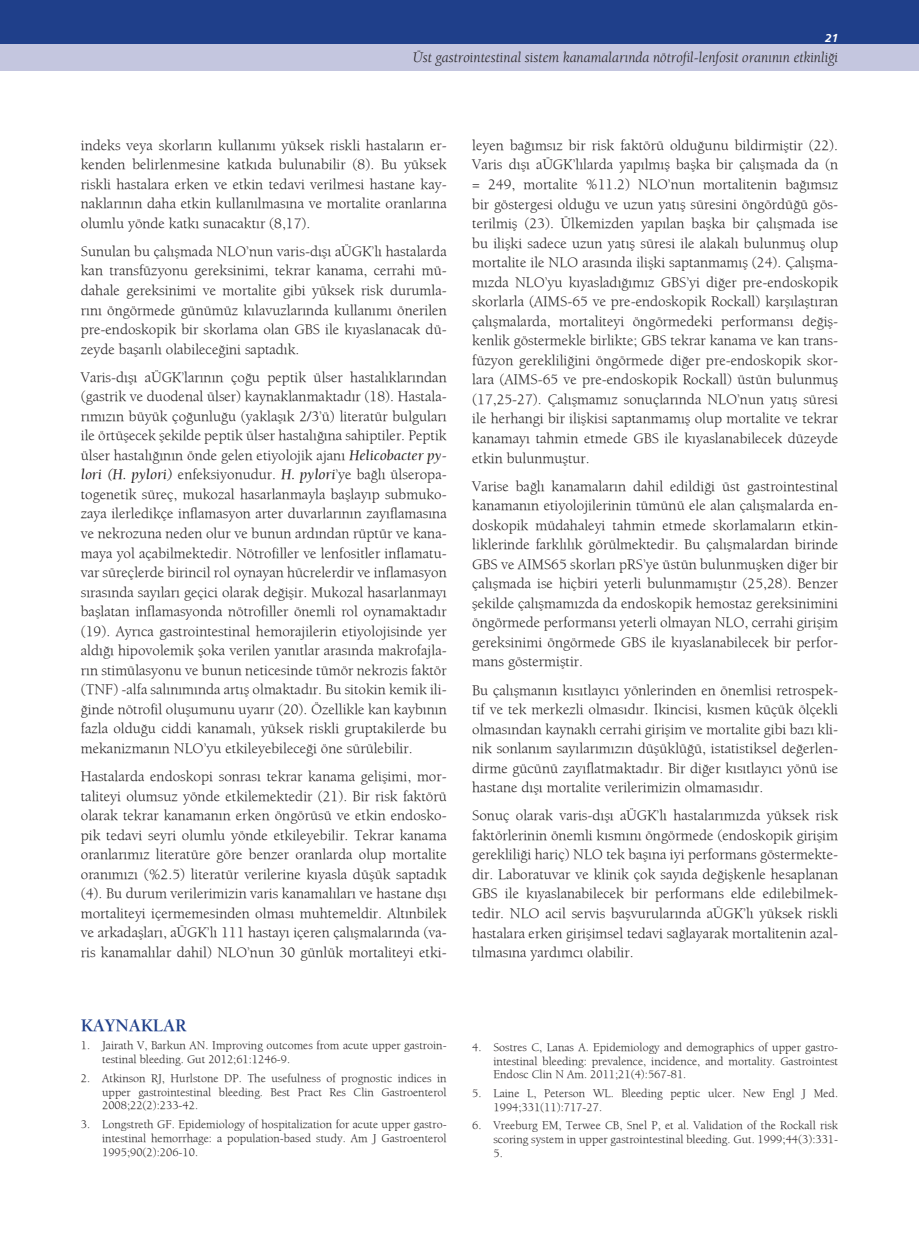
<style>
.page{position:relative;width:919px;height:1238px;background:#fff}
.page>*{position:absolute;margin:0;border:0;box-sizing:border-box;transform-origin:0 0}
.t1{font:700 18px "Berkeley";color:#1f3f8a}
.t2{font:300 15px/19.5px "Berkeley";color:#231f20;text-align:justify}
.t3{font:italic 300 15px "Berkeley";color:#231f20}
.t4{font:300 12px/14px "Berkeley";color:#231f20;text-align:justify}
.t5{font:italic 700 12px "Fruga Sans";color:#fff}
.s1{font-weight:400;font-style:italic}
</style>
<div class="page">
<div style="left:0;top:0;width:918px;height:45px;background:#1f3f8a"></div>
<div style="left:0;top:44px;width:918px;height:27px;background:#c4c6df"></div>
<p class="t5" style="left:825px;top:31px;width:14px">21</p>
<p class="t3" style="left:412px;top:49px;width:427px">Üst gastrointestinal sistem kanamalarında nötrofil-lenfosit oranının etkinliği</p>
<p class="t2" style="left:81px;top:135px;width:367px">indeks veya skorların kullanımı yüksek riskli hastaların er&shy;kenden belirlenmesine katkıda bulunabilir (8). Bu yüksek riskli hastalara erken ve etkin tedavi verilmesi hastane kay&shy;naklarının daha etkin kullanılmasına ve mortalite oranlarına olumlu yönde katkı sunacaktır (8,17).</p>
<p class="t2" style="left:81px;top:241px;width:367px">Sunulan bu çalışmada NLO’nun varis-dışı aÜGK’lı hastalarda kan transfüzyonu gereksinimi, tekrar kanama, cerrahi mü&shy;dahale gereksinimi ve mortalite gibi yüksek risk durumla&shy;rını öngörmede günümüz kılavuzlarında kullanımı önerilen pre-endoskopik bir skorlama olan GBS ile kıyaslanacak dü&shy;zeyde başarılı olabileceğini saptadık.</p>
<p class="t2" style="left:81px;top:367px;width:367px">Varis-dışı aÜGK’larının çoğu peptik ülser hastalıklarından (gastrik ve duodenal ülser) kaynaklanmaktadır (18). Hastala&shy;rımızın büyük çoğunluğu (yaklaşık 2/3’ü) literatür bulguları ile örtüşecek şekilde peptik ülser hastalığına sahiptiler. Peptik ülser hastalığının önde gelen etiyolojik ajanı <span class="s1">Helicobacter py&shy;lori (H. pylori)</span> enfeksiyonudur. <span class="s1">H. pylori</span>’ye bağlı ülseropa&shy;togenetik süreç, mukozal hasarlanmayla başlayıp submuko&shy;zaya ilerledikçe inflamasyon arter duvarlarının zayıflamasına ve nekrozuna neden olur ve bunun ardından rüptür ve kana&shy;maya yol açabilmektedir. Nötrofiller ve lenfositler inflamatu&shy;var süreçlerde birincil rol oynayan hücrelerdir ve inflamasyon sırasında sayıları geçici olarak değişir. Mukozal hasarlanmayı başlatan inflamasyonda nötrofiller önemli rol oynamaktadır (19). Ayrıca gastrointestinal hemorajilerin etiyolojisinde yer aldığı hipovolemik şoka verilen yanıtlar arasında makrofajla&shy;rın stimülasyonu ve bunun neticesinde tümör nekrozis faktör (TNF) -alfa salınımında artış olmaktadır. Bu sitokin kemik ili&shy;ğinde nötrofil oluşumunu uyarır (20). Özellikle kan kaybının fazla olduğu ciddi kanamalı, yüksek riskli gruptakilerde bu mekanizmanın NLO’yu etkileyebileceği öne sürülebilir.</p>
<p class="t2" style="left:81px;top:766px;width:367px">Hastalarda endoskopi sonrası tekrar kanama gelişimi, mor&shy;taliteyi olumsuz yönde etkilemektedir (21). Bir risk faktörü olarak tekrar kanamanın erken öngörüsü ve etkin endosko&shy;pik tedavi seyri olumlu yönde etkileyebilir. Tekrar kanama oranlarımız literatüre göre benzer oranlarda olup mortalite oranımızı (%2.5) literatür verilerine kıyasla düşük saptadık (4). Bu durum verilerimizin varis kanamalıları ve hastane dışı mortaliteyi içermemesinden olması muhtemeldir. Altınbilek ve arkadaşları, aÜGK’lı 111 hastayı içeren çalışmalarında (va&shy;ris kanamalılar dahil) NLO’nun 30 günlük mortaliteyi etki-</p>
<p class="t1" style="left:81px;top:1014px;width:107px">KAYNAKLAR</p>
<p class="t4" style="left:102px;top:1038px;width:346px;text-indent:-21px">1. Jairath V, Barkun AN. Improving outcomes from acute upper gastroin&shy;testinal bleeding. Gut 2012;61:1246-9.</p>
<p class="t4" style="left:102px;top:1070px;width:346px;text-indent:-21px">2. Atkinson RJ, Hurlstone DP. The usefulness of prognostic indices in upper gastrointestinal bleeding. Best Pract Res Clin Gastroenterol 2008;22(2):233-42.</p>
<p class="t4" style="left:102px;top:1116px;width:346px;text-indent:-21px">3. Longstreth GF. Epidemiology of hospitalization for acute upper gastro&shy;intestinal hemorrhage: a population-based study. Am J Gastroenterol 1995;90(2):206-10.</p>
<p class="t2" style="left:472px;top:135px;width:367px">leyen bağımsız bir risk faktörü olduğunu bildirmiştir (22).<br>Varis dışı aÜGK’lılarda yapılmış başka bir çalışmada da (n = 249, mortalite %11.2) NLO’nun mortalitenin bağımsız bir göstergesi olduğu ve uzun yatış süresini öngördüğü gös&shy;terilmiş (23). Ülkemizden yapılan başka bir çalışmada ise bu ilişki sadece uzun yatış süresi ile alakalı bulunmuş olup mortalite ile NLO arasında ilişki saptanmamış (24). Çalışma&shy;mızda NLO’yu kıyasladığımız GBS’yi diğer pre-endoskopik skorlarla (AIMS-65 ve pre-endoskopik Rockall) karşılaştıran çalışmalarda, mortaliteyi öngörmedeki performansı değiş&shy;kenlik göstermekle birlikte; GBS tekrar kanama ve kan trans&shy;füzyon gerekliliğini öngörmede diğer pre-endoskopik skor&shy;lara (AIMS-65 ve pre-endoskopik Rockall) üstün bulunmuş (17,25-27). Çalışmamız sonuçlarında NLO’nun yatış süresi ile herhangi bir ilişkisi saptanmamış olup mortalite ve tekrar kanamayı tahmin etmede GBS ile kıyaslanabilecek düzeyde etkin bulunmuştur.</p>
<p class="t2" style="left:472px;top:476px;width:367px">Varise bağlı kanamaların dahil edildiği üst gastrointestinal kanamanın etiyolojilerinin tümünü ele alan çalışmalarda en&shy;doskopik müdahaleyi tahmin etmede skorlamaların etkin&shy;liklerinde farklılık görülmektedir. Bu çalışmalardan birinde GBS ve AIMS65 skorları pRS’ye üstün bulunmuşken diğer bir çalışmada ise hiçbiri yeterli bulunmamıştır (25,28). Benzer şekilde çalışmamızda da endoskopik hemostaz gereksinimini öngörmede performansı yeterli olmayan NLO, cerrahi girişim gereksinimi öngörmede GBS ile kıyaslanabilecek bir perfor&shy;mans göstermiştir.</p>
<p class="t2" style="left:472px;top:679px;width:367px">Bu çalışmanın kısıtlayıcı yönlerinden en önemlisi retrospek&shy;tif ve tek merkezli olmasıdır. İkincisi, kısmen küçük ölçekli olmasından kaynaklı cerrahi girişim ve mortalite gibi bazı kli&shy;nik sonlanım sayılarımızın düşüklüğü, istatistiksel değerlen&shy;dirme gücünü zayıflatmaktadır. Bir diğer kısıtlayıcı yönü ise hastane dışı mortalite verilerimizin olmamasıdır.</p>
<p class="t2" style="left:472px;top:805px;width:367px">Sonuç olarak varis-dışı aÜGK’lı hastalarımızda yüksek risk faktörlerinin önemli kısmını öngörmede (endoskopik girişim gerekliliği hariç) NLO tek başına iyi performans göstermekte&shy;dir. Laboratuvar ve klinik çok sayıda değişkenle hesaplanan GBS ile kıyaslanabilecek bir performans elde edilebilmek&shy;tedir. NLO acil servis başvurularında aÜGK’lı yüksek riskli hastalara erken girişimsel tedavi sağlayarak mortalitenin azal&shy;tılmasına yardımcı olabilir.</p>
<p class="t4" style="left:493px;top:1039px;width:346px;text-indent:-21px">4. Sostres C, Lanas A. Epidemiology and demographics of upper gastro&shy;intestinal bleeding: prevalence, incidence, and mortality. Gastrointest Endosc Clin N Am. 2011;21(4):567-81.</p>
<p class="t4" style="left:493px;top:1085px;width:346px;text-indent:-21px">5. Laine L, Peterson WL. Bleeding peptic ulcer. New Engl J Med.<br>1994;331(11):717-27.</p>
<p class="t4" style="left:493px;top:1117px;width:346px;text-indent:-21px">6. Vreeburg EM, Terwee CB, Snel P, et al. Validation of the Rockall risk scoring system in upper gastrointestinal bleeding. Gut. 1999;44(3):331- 5.</p>
</div>
